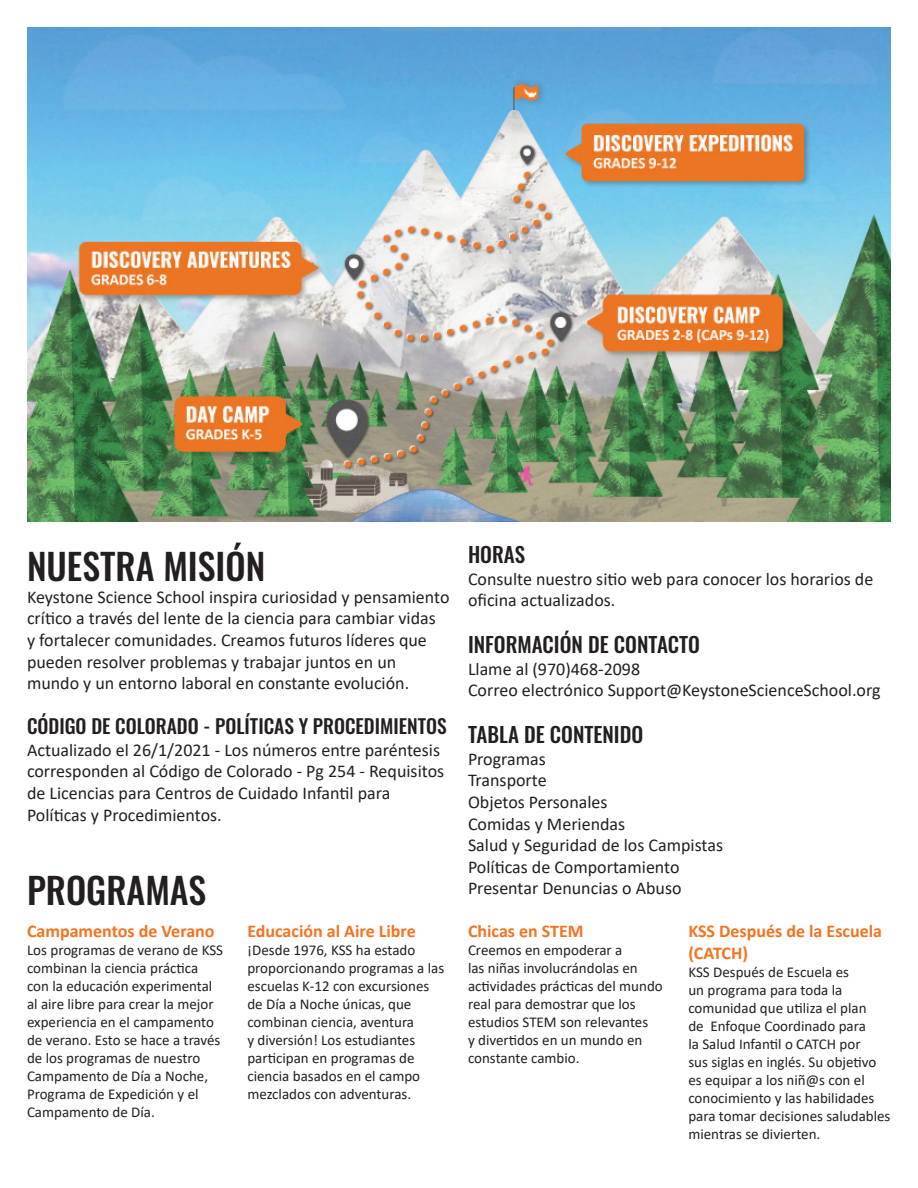
<style>
.page{position:relative;width:918px;height:1188px;background:#fff}
.page>*{position:absolute;margin:0;border:0;box-sizing:border-box;transform-origin:0 0}
.t1{font:500 36px "Oswald";color:#231f20}
.t2{font:500 21px "Oswald";color:#231f20}
.t3{font:500 19.5px "Oswald";color:#231f20}
.t4{font:18px/21.6px "Calibri";color:#231f20}
.t5{font:700 18px/21.6px "Calibri";color:#f47321}
.t6{font:15px/18px "Calibri";color:#231f20}
</style>
<div class="page">
<img style="left:27px;top:27px;width:864px;height:495px">
<p class="t1" style="left:27px;top:548px;width:240px">NUESTRA MISIÓN</p>
<p class="t4" style="left:27px;top:586px;width:424px">Keystone Science School inspira curiosidad y pensamiento crítico a través del lente de la ciencia para cambiar vidas<br>y fortalecer comunidades. Creamos futuros líderes que pueden resolver problemas y trabajar juntos en un mundo y un entorno laboral en constante evolución.</p>
<p class="t3" style="left:27px;top:716px;width:421px">CÓDIGO DE COLORADO - POLÍTICAS Y PROCEDIMIENTOS</p>
<p class="t4" style="left:27px;top:739px;width:419px">Actualizado el 26/1/2021 - Los números entre paréntesis corresponden al Código de Colorado - Pg 254 - Requisitos de Licencias para Centros de Cuidado Infantil para Políticas y Procedimientos.</p>
<p class="t1" style="left:27px;top:872px;width:181px">PROGRAMAS</p>
<p class="t5" style="left:27px;top:920px;width:189px">Campamentos de Verano</p>
<p class="t6" style="left:27px;top:941px;width:198px">Los programas de verano de KSS combinan la ciencia práctica con la educación experimental al aire libre para crear la mejor experiencia en el campamento de verano. Esto se hace a través de los programas de nuestro<br>Campamento de Día a Noche,<br>Programa de Expedición y el<br>Campamento de Día.</p>
<p class="t5" style="left:247px;top:920px;width:170px">Educación al Aire Libre</p>
<p class="t6" style="left:247px;top:941px;width:198px">¡Desde 1976, KSS ha estado proporcionando programas a las escuelas K-12 con excursiones de Día a Noche únicas, que combinan ciencia, aventura<br>y diversión! Los estudiantes participan en programas de ciencia basados en el campo mezclados con adventuras.</p>
<p class="t2" style="left:468px;top:544px;width:59px">HORAS</p>
<p class="t4" style="left:468px;top:568px;width:407px">Consulte nuestro sitio web para conocer los horarios de oficina actualizados.</p>
<p class="t2" style="left:468px;top:634px;width:233px">INFORMACIÓN DE CONTACTO</p>
<p class="t4" style="left:468px;top:658px;width:174px">Llame al (970)468-2098</p>
<p class="t4" style="left:468px;top:679px;width:414px">Correo electrónico Support@KeystoneScienceSchool.org</p>
<p class="t2" style="left:468px;top:724px;width:177px">TABLA DE CONTENIDO</p>
<p class="t4" style="left:468px;top:748px;width:79px">Programas</p>
<p class="t4" style="left:468px;top:769px;width:80px">Transporte</p>
<p class="t4" style="left:468px;top:791px;width:141px">Objetos Personales</p>
<p class="t4" style="left:468px;top:812px;width:159px">Comidas y Meriendas</p>
<p class="t4" style="left:468px;top:834px;width:257px">Salud y Seguridad de los Campistas</p>
<p class="t4" style="left:468px;top:856px;width:213px">Políticas de Comportamiento</p>
<p class="t4" style="left:468px;top:877px;width:215px">Presentar Denuncias o Abuso</p>
<p class="t5" style="left:468px;top:920px;width:117px">Chicas en STEM</p>
<p class="t6" style="left:468px;top:941px;width:196px">Creemos en empoderar a<br>las niñas involucrándolas en actividades prácticas del mundo real para demostrar que los estudios STEM son relevantes<br>y divertidos en un mundo en constante cambio.</p>
<p class="t5" style="left:688px;top:920px;width:195px">KSS Después de la Escuela (CATCH)</p>
<p class="t6" style="left:688px;top:962px;width:204px">KSS Después de Escuela es<br>un programa para toda la comunidad que utiliza el plan<br>de Enfoque Coordinado para<br>la Salud Infantil o CATCH por<br>sus siglas en inglés. Su objetivo es equipar a los niñ@s con el conocimiento y las habilidades para tomar decisiones saludables mientras se divierten.</p>
</div>
